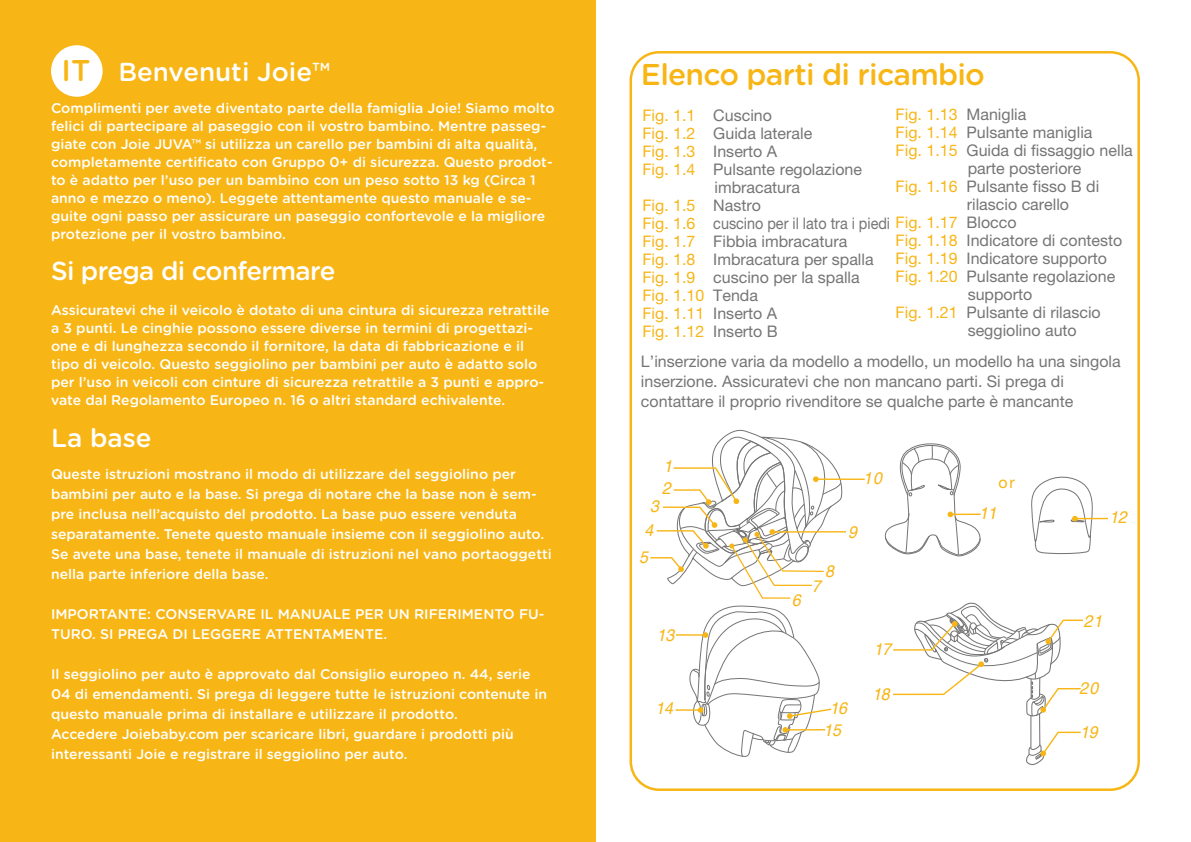
<style>
.page{position:relative;width:1191px;height:842px;background:#fff}
.page>*{position:absolute;margin:0;border:0;box-sizing:border-box;transform-origin:0 0}
.t1{font:500 30px "Gotham Rounded";letter-spacing:-.025em;color:#f8b616}
.t2{font:500 26px "Gotham Rounded";letter-spacing:-.02em;color:#fff}
.t3{font:500 26px "Gotham Rounded";color:#fff}
.t4{font:italic 16.8px/21.4px "Helvetica";letter-spacing:-.025em;color:#f8b616;scale:.95 1}
.t5{font:16px/20px "Helvetica Neue LT Std";color:#767575}
.t6{font:16px "Helvetica Neue LT Std";color:#f8b616}
.t7{font:16px "Helvetica Neue LT Std";color:#767575;scale:.9 1}
.t8{font:500 14px/18px "Gotham Rounded";color:#fff}
.s1{color:#767575}
.s2{color:#f8b616}
</style>
<div class="page">
<hr style="left:676px;top:634px;width:29px;height:2px;background:#f8b616">
<hr style="left:675px;top:709px;width:25px;height:2px;background:#f8b616">
<svg style="left:687px;top:605px;width:145px;height:152px"></svg>
<svg style="left:893px;top:602px;width:190px;height:163px"></svg>
<hr style="left:816px;top:478px;width:48px;height:2px;background:#f8b616">
<svg style="left:884px;top:443px;width:97px;height:114px"></svg>
<div style="left:0;top:0;width:595px;height:842px;background:#f8b616"></div>
<hr style="left:1075px;top:518px;width:33px;height:1px;background:#f8b616">
<svg style="left:1031px;top:476px;width:63px;height:78px"></svg>
<hr style="left:772px;top:531px;width:74px;height:2px;background:#f8b616">
<svg style="left:650px;top:429px;width:195px;height:170px"></svg>
<div style="left:51px;top:45px;width:52px;height:52px;background:#fff;border-radius:50%"></div>
<h1 class="t1" style="left:62px;top:49px;width:30px">IT</h1>
<h2 class="t3" style="left:118px;top:53px;width:213px">Benvenuti Joie™</h2>
<p class="t8" style="left:51px;top:98px;width:505px">Complimenti per avete diventato parte della famiglia Joie! Siamo molto felici di partecipare al paseggio con il vostro bambino. Mentre passeg&shy;giate con Joie JUVA™ si utilizza un carello per bambini di alta qualità, completamente certificato con Gruppo 0+ di sicurezza. Questo prodot&shy;to è adatto per l’uso per un bambino con un peso sotto 13 kg (Circa 1 anno e mezzo o meno). Leggete attentamente questo manuale e se&shy;guite ogni passo per assicurare un paseggio confortevole e la migliore protezione per il vostro bambino.</p>
<h2 class="t2" style="left:51px;top:252px;width:286px">Si prega di confermare</h2>
<p class="t8" style="left:51px;top:301px;width:500px">Assicuratevi che il veicolo è dotato di una cintura di sicurezza retrattile a 3 punti. Le cinghie possono essere diverse in termini di progettazi&shy;one e di lunghezza secondo il fornitore, la data di fabbricazione e il tipo di veicolo. Questo seggiolino per bambini per auto è adatto solo per l’uso in veicoli con cinture di sicurezza retrattile a 3 punti e appro&shy;vate dal Regolamento Europeo n. 16 o altri standard echivalente.</p>
<h2 class="t2" style="left:51px;top:419px;width:102px">La base</h2>
<p class="t8" style="left:51px;top:464px;width:502px;line-height:20px">Queste istruzioni mostrano il modo di utilizzare del seggiolino per bambini per auto e la base. Si prega di notare che la base non è sem&shy;pre inclusa nell’acquisto del prodotto. La base puo essere venduta separatamente. Tenete questo manuale insieme con il seggiolino auto.<br>Se avete una base, tenete il manuale di istruzioni nel vano portaoggetti nella parte inferiore della base.</p>
<p class="t8" style="left:51px;top:604px;width:495px;line-height:20px">IMPORTANTE: CONSERVARE IL MANUALE PER UN RIFERIMENTO FU-<br>TURO. SI PREGA DI LEGGERE ATTENTAMENTE.</p>
<p class="t8" style="left:51px;top:664px;width:497px;line-height:20px">Il seggiolino per auto è approvato dal Consiglio europeo n. 44, serie 04 di emendamenti. Si prega di leggere tutte le istruzioni contenute in questo manuale prima di installare e utilizzare il prodotto.<br>Accedere Joiebaby.com per scaricare libri, guardare i prodotti più interessanti Joie e registrare il seggiolino per auto.</p>
<h1 class="t1" style="left:641px;top:53px;width:345px">Elenco parti di ricambio</h1>
<p class="t6" style="left:895px;top:104px;width:132px">Fig. 1.13 <span class="s1">Maniglia</span></p>
<p class="t5" style="left:895px;top:122px;width:198px"><span class="s2">Fig. 1.14</span> Pulsante maniglia</p>
<p class="t5" style="left:895px;top:140px;width:239px"><span class="s2">Fig. 1.15</span> Guida di fissaggio nella</p>
<p class="t5" style="left:967px;top:158px;width:115px">parte posteriore</p>
<p class="t5" style="left:895px;top:176px;width:205px"><span class="s2">Fig. 1.16</span> Pulsante fisso B di</p>
<p class="t5" style="left:966px;top:194px;width:104px">rilascio carello</p>
<p class="t5" style="left:895px;top:230px;width:228px"><span class="s2">Fig. 1.18</span> Indicatore di contesto</p>
<p class="t5" style="left:895px;top:248px;width:213px"><span class="s2">Fig. 1.19</span> Indicatore supporto</p>
<p class="t5" style="left:895px;top:266px;width:221px"><span class="s2">Fig. 1.20</span> Pulsante regolazione</p>
<p class="t5" style="left:967px;top:284px;width:66px">supporto</p>
<p class="t5" style="left:895px;top:302px;width:207px"><span class="s2">Fig. 1.21</span> Pulsante di rilascio</p>
<p class="t5" style="left:967px;top:320px;width:111px">seggiolino auto</p>
<p class="t6" style="left:642px;top:106px;width:131px">Fig. 1.1 <span class="s1">Cuscino</span></p>
<p class="t5" style="left:642px;top:123px;width:171px"><span class="s2">Fig. 1.2</span> Guida laterale</p>
<p class="t5" style="left:642px;top:141px;width:136px"><span class="s2">Fig. 1.3</span> Inserto A</p>
<p class="t5" style="left:642px;top:159px;width:221px"><span class="s2">Fig. 1.4</span> Pulsante regolazione</p>
<p class="t5" style="left:714px;top:177px;width:87px">imbracatura</p>
<p class="t6" style="left:642px;top:196px;width:120px">Fig. 1.5 <span class="s1">Nastro</span></p>
<p class="t7" style="left:642px;top:214px;width:417px"><span class="s2">Fig. 1.6</span> cuscino per il lato tra i piedi <span class="s2">Fig. 1.17</span> Blocco</p>
<p class="t5" style="left:642px;top:231px;width:206px"><span class="s2">Fig. 1.7</span> Fibbia imbracatura</p>
<p class="t5" style="left:642px;top:249px;width:233px"><span class="s2">Fig. 1.8</span> Imbracatura per spalla</p>
<p class="t5" style="left:642px;top:267px;width:219px"><span class="s2">Fig. 1.9</span> cuscino per la spalla</p>
<p class="t6" style="left:642px;top:286px;width:117px">Fig. 1.10 <span class="s1">Tenda</span></p>
<p class="t6" style="left:642px;top:304px;width:136px">Fig. 1.11 <span class="s1">Inserto A</span></p>
<p class="t6" style="left:642px;top:322px;width:137px">Fig. 1.12 <span class="s1">Inserto B</span></p>
<p class="t5" style="left:641px;top:351px;width:481px">L’inserzione varia da modello a modello, un modello ha una singola inserzione. Assicuratevi che non mancano parti. Si prega di contattare il proprio rivenditore se qualche parte è mancante</p>
<p class="t4" style="left:662px;top:456px;width:12px">1<br>2</p>
<p class="t4" style="left:650px;top:495px;width:11px">3</p>
<p class="t4" style="left:644px;top:519px;width:11px">4</p>
<p class="t4" style="left:639px;top:546px;width:11px">5</p>
<p class="t4" style="left:657px;top:624px;width:20px">13</p>
<p class="t4" style="left:655px;top:698px;width:20px">14</p>
<p class="t4" style="left:863px;top:468px;width:21px">10</p>
<p class="t4" style="left:791px;top:589px;width:11px">6</p>
<p class="t4" style="left:825px;top:561px;width:11px">8</p>
<p class="t4" style="left:812px;top:575px;width:11px">7</p>
<p class="t4" style="left:848px;top:521px;width:11px">9</p>
<p class="t4" style="left:829px;top:698px;width:20px">16</p>
<p class="t4" style="left:823px;top:720px;width:20px">15</p>
<p class="t4" style="left:873px;top:638px;width:20px">17</p>
<p class="t4" style="left:872px;top:684px;width:20px">18</p>
<p class="t6" style="left:998px;top:473px;width:18px">or</p>
<p class="t4" style="left:979px;top:503px;width:20px">11</p>
<p class="t4" style="left:1109px;top:507px;width:20px">12</p>
<p class="t4" style="left:1083px;top:610px;width:21px">21</p>
<p class="t4" style="left:1079px;top:678px;width:21px">20</p>
<p class="t4" style="left:1080px;top:722px;width:20px">19</p>
</div>
